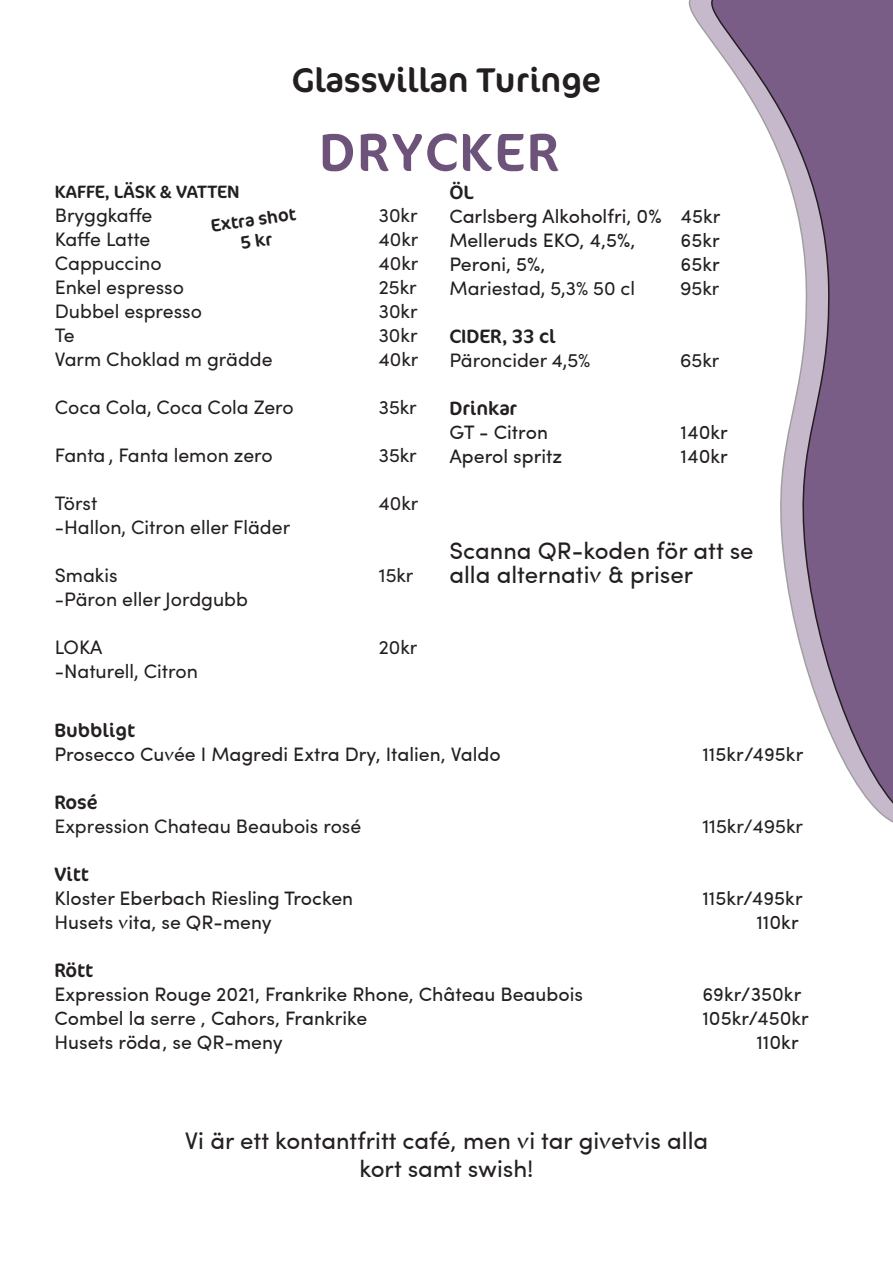
<style>
.page{position:relative;width:893px;height:1263px;background:#fff}
.page>*{position:absolute;margin:0;border:0;box-sizing:border-box;transform-origin:0 0}
.t1{font:54px "Cocon";letter-spacing:.04em;color:#6d527a}
.t2{font:34.5px "Cocon Pro";color:#231f20}
.t3{font:24px/28.8px "Sofia Pro";color:#242021;text-align:center}
.t4{font:24px/24px "Sofia Pro";color:#231f20}
.t5{font:19.5px/24px "Sofia Pro";color:#242021}
.t6{font:19.5px/24px "Sofia Pro";color:#231f20}
.t7{font:19.5px/24px "Sofia Pro";color:#242021;text-align:justify}
.t8{font:19.5px/24px "Sofia Pro";color:#231f20}
.t9{font:19.5px "Cocon Pro";color:#242021}
.t10{font:19.5px "Cocon Pro";color:#231f20}
.t11{font:18px/21.6px "Cocon Pro";color:#231f20;text-align:center}
</style>
<div class="page">
<svg style="left:688px;top:0;width:205px;height:823px"></svg>
<h2 class="t2" style="left:292px;top:57px;width:311px">Glassvillan Turinge</h2>
<p class="t11" style="left:55px;top:181px;width:186px">KAFFE, LÄSK &amp; VATTEN</p>
<p class="t6" style="left:55px;top:202px;width:219px">Bryggkaffe<br>Kaffe Latte<br>Cappuccino<br>Enkel espresso<br>Dubbel espresso<br>Te<br>Varm Choklad m grädde</p>
<p class="t6" style="left:55px;top:394px;width:240px">Coca Cola, Coca Cola Zero</p>
<p class="t6" style="left:55px;top:442px;width:219px">Fanta , Fanta lemon zero</p>
<p class="t6" style="left:55px;top:490px;width:237px">Törst<br>-Hallon, Citron eller Fläder</p>
<p class="t6" style="left:55px;top:562px;width:195px">Smakis<br>-Päron eller Jordgubb</p>
<p class="t6" style="left:55px;top:634px;width:145px">LOKA<br>-Naturell, Citron</p>
<p class="t11" style="left:209px;top:215px;width:87px;rotate:-8deg">Extra shot<br>5 kr</p>
<h1 class="t1" style="left:319px;top:121px;width:242px">DRYCKER</h1>
<p class="t7" style="left:379px;top:202px;width:41px">30kr 40kr 40kr 25kr 30kr 30kr 40kr</p>
<p class="t7" style="left:379px;top:394px;width:40px">35kr</p>
<p class="t7" style="left:379px;top:442px;width:40px">35kr</p>
<p class="t7" style="left:379px;top:490px;width:41px">40kr</p>
<p class="t7" style="left:379px;top:562px;width:36px">15kr</p>
<p class="t7" style="left:379px;top:634px;width:40px">20kr</p>
<p class="t9" style="left:449px;top:179px;width:26px">ÖL</p>
<p class="t5" style="left:681px;top:203px;width:42px;text-align:justify;text-indent:-231px">Carlsberg Alkoholfri, 0% 45kr 65kr 65kr</p>
<p class="t7" style="left:680px;top:275px;width:41px">95kr</p>
<p class="t8" style="left:449px;top:227px;width:187px">Melleruds EKO, 4,5%,<br>Peroni, 5%,</p>
<p class="t6" style="left:449px;top:275px;width:187px">Mariestad, 5,3% 50 cl</p>
<p class="t10" style="left:449px;top:323px;width:108px">CIDER, 33 cl</p>
<p class="t6" style="left:449px;top:347px;width:143px">Päroncider 4,5%</p>
<p class="t6" style="left:680px;top:347px;width:41px">65kr</p>
<p class="t10" style="left:449px;top:395px;width:69px">Drinkar</p>
<p class="t8" style="left:449px;top:419px;width:114px">GT - Citron<br>Aperol spritz</p>
<p class="t5" style="left:681px;top:419px;width:49px">140kr<br>140kr</p>
<p class="t4" style="left:449px;top:537px;width:306px">Scanna QR-koden för att se alla alternativ &amp; priser</p>
<p class="t9" style="left:54px;top:717px;width:82px">Bubbligt</p>
<p class="t5" style="left:54px;top:741px;width:448px">Prosecco Cuvée I Magredi Extra Dry, Italien, Valdo</p>
<p class="t9" style="left:54px;top:789px;width:45px">Rosé</p>
<p class="t7" style="left:54px;top:813px;width:308px">Expression Chateau Beaubois rosé</p>
<p class="t9" style="left:54px;top:861px;width:36px">Vitt</p>
<p class="t5" style="left:54px;top:885px;width:300px">Kloster Eberbach Riesling Trocken<br>Husets vita, se QR-meny</p>
<p class="t9" style="left:54px;top:957px;width:40px">Rött</p>
<p class="t5" style="left:54px;top:981px;width:530px">Expression Rouge 2021, Frankrike Rhone, Château Beaubois<br>Combel la serre , Cahors, Frankrike<br>Husets röda, se QR-meny</p>
<p class="t5" style="left:702px;top:741px;width:102px">115kr/495kr</p>
<p class="t7" style="left:702px;top:813px;width:102px">115kr/495kr</p>
<p class="t5" style="left:702px;top:885px;width:102px;text-align:right">115kr/495kr<br>110kr</p>
<p class="t5" style="left:702px;top:981px;width:100px">69kr/350kr</p>
<p class="t5" style="left:702px;top:1005px;width:108px">105kr/450kr</p>
<p class="t5" style="left:756px;top:1029px;width:44px">110kr</p>
<p class="t3" style="left:185px;top:1124px;width:525px">Vi är ett kontantfritt café, men vi tar givetvis alla kort samt swish!</p>
</div>
